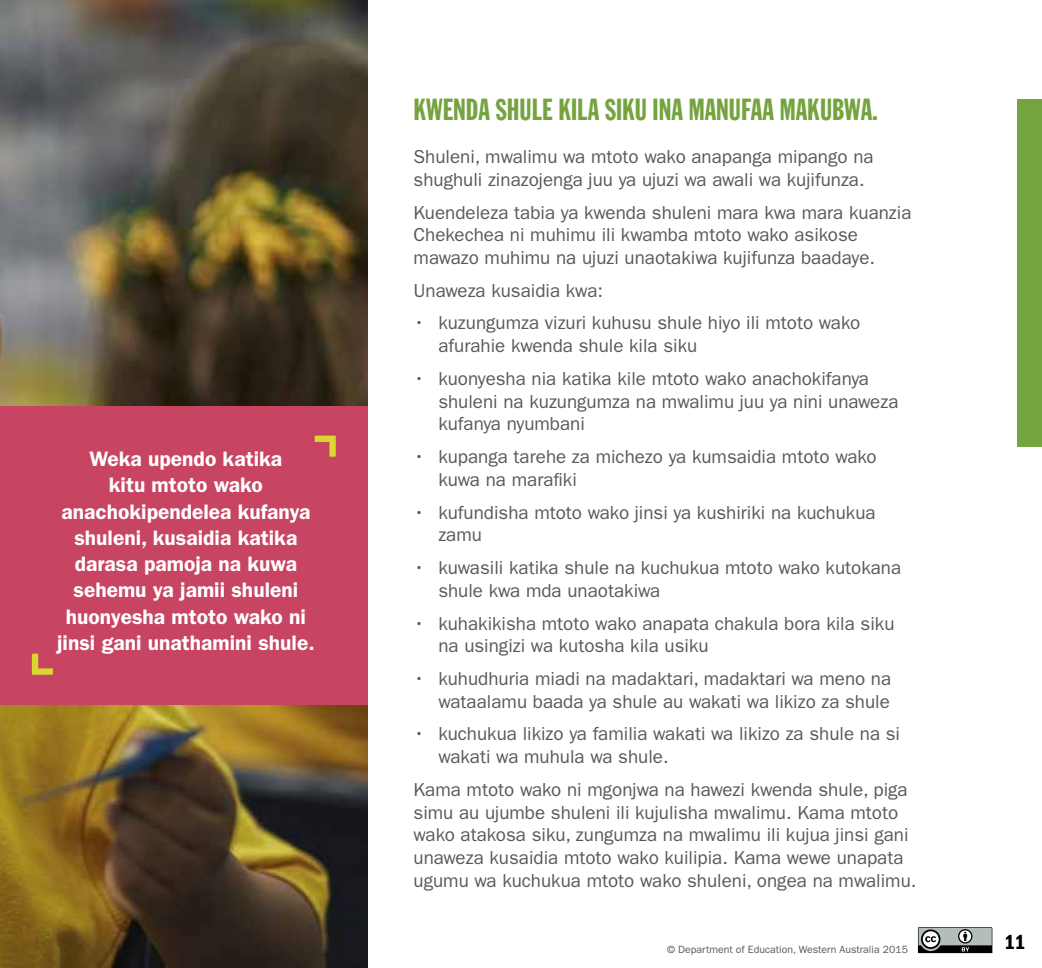
<style>
.page{position:relative;width:1042px;height:968px;background:#fff}
.page>*{position:absolute;margin:0;border:0;box-sizing:border-box;transform-origin:0 0}
.t1{font:29.75px "Franklin Gothic Extra Cond";color:#75a340}
.t2{font:600 21px/26.2px "ITC Franklin Gothic Std";color:#fff;text-align:center}
.t3{font:600 condensed 21px "Franklin Gothic";color:#000}
.t4{font:18.9px/22.8px "ITC Franklin Gothic Std";color:#58595b}
.t5{font:10.5px "ITC Franklin Gothic Std";color:#58595b}
</style>
<div class="page">
<img style="left:0;top:0;width:368px;height:967px">
<div style="left:0;top:406px;width:368px;height:298px;background:#c74462"></div>
<div style="left:1017px;top:99px;width:25px;height:347px;background:#75a340"></div>
<svg style="left:315px;top:435px;width:21px;height:21px"></svg>
<svg style="left:32px;top:653px;width:21px;height:21px"></svg>
<svg style="left:918px;top:927px;width:74px;height:25px;background:#7d8281"></svg>
<p class="t2" style="left:57px;top:446px;width:259px">Weka upendo katika<br>kitu mtoto wako anachokipendelea kufanya shuleni, kusaidia katika darasa pamoja na kuwa sehemu ya jamii shuleni huonyesha mtoto wako ni jinsi gani unathamini shule.</p>
<h1 class="t1" style="left:413px;top:94px;width:466px">KWENDA SHULE KILA SIKU INA MANUFAA MAKUBWA.</h1>
<p class="t4" style="left:413px;top:145px;width:461px">Shuleni, mwalimu wa mtoto wako anapanga mipango na shughuli zinazojenga juu ya ujuzi wa awali wa kujifunza.</p>
<p class="t4" style="left:413px;top:201px;width:499px">Kuendeleza tabia ya kwenda shuleni mara kwa mara kuanzia<br>Chekechea ni muhimu ili kwamba mtoto wako asikose mawazo muhimu na ujuzi unaotakiwa kujifunza baadaye.</p>
<p class="t4" style="left:413px;top:279px;width:191px">Unaweza kusaidia kwa:</p>
<p class="t4" style="left:438px;top:312px;width:423px;text-indent:-25px">• kuzungumza vizuri kuhusu shule hiyo ili mtoto wako afurahie kwenda shule kila siku</p>
<p class="t4" style="left:438px;top:367px;width:462px;text-indent:-25px">• kuonyesha nia katika kile mtoto wako anachokifanya shuleni na kuzungumza na mwalimu juu ya nini unaweza kufanya nyumbani</p>
<p class="t4" style="left:438px;top:445px;width:440px;text-indent:-25px">• kupanga tarehe za michezo ya kumsaidia mtoto wako kuwa na marafiki</p>
<p class="t4" style="left:438px;top:501px;width:439px;text-indent:-25px">• kufundisha mtoto wako jinsi ya kushiriki na kuchukua zamu</p>
<p class="t4" style="left:438px;top:556px;width:464px;text-indent:-25px">• kuwasili katika shule na kuchukua mtoto wako kutokana shule kwa mda unaotakiwa</p>
<p class="t4" style="left:438px;top:611px;width:458px;text-indent:-25px">• kuhakikisha mtoto wako anapata chakula bora kila siku na usingizi wa kutosha kila usiku</p>
<p class="t4" style="left:413px;top:667px;width:479px;text-align:right">• kuhudhuria miadi na madaktari, madaktari wa meno na wataalamu baada ya shule au wakati wa likizo za shule</p>
<p class="t4" style="left:438px;top:722px;width:463px;text-indent:-25px">• kuchukua likizo ya familia wakati wa likizo za shule na si wakati wa muhula wa shule.</p>
<p class="t4" style="left:413px;top:778px;width:504px">Kama mtoto wako ni mgonjwa na hawezi kwenda shule, piga simu au ujumbe shuleni ili kujulisha mwalimu. Kama mtoto wako atakosa siku, zungumza na mwalimu ili kujua jinsi gani unaweza kusaidia mtoto wako kuilipia. Kama wewe unapata ugumu wa kuchukua mtoto wako shuleni, ongea na mwalimu.</p>
<p class="t5" style="left:667px;top:943px;width:242px">© Department of Education, Western Australia 2015</p>
<p class="t3" style="left:1004px;top:928px;width:22px">11</p>
</div>
